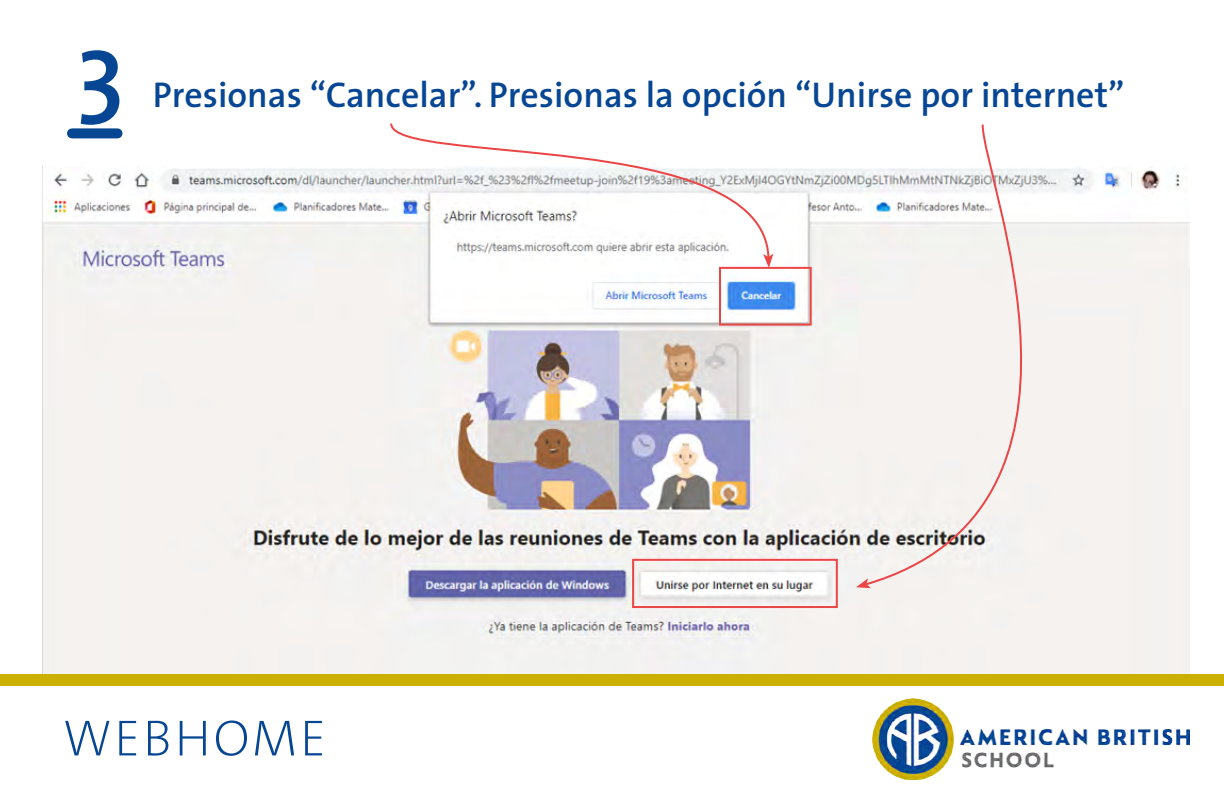
<style>
.page{position:relative;width:1224px;height:792px;background:#fff}
.page>*{position:absolute;margin:0;border:0;box-sizing:border-box;transform-origin:0 0}
.t1{font:600 104.4px "The Sans";color:#074693}
.t2{font:200 51.2px "The Sans";letter-spacing:.05em;color:#074693}
.t3{font:600 36px "The Sans";color:#074693}
</style>
<div class="page">
<div style="left:72px;top:128px;width:46px;height:10px;background:#074693"></div>
<img style="left:42px;top:166px;width:1147px;height:509px">
<svg style="left:864px;top:124px;width:259px;height:463px"></svg>
<svg style="left:856px;top:578px;width:15px;height:10px"></svg>
<svg style="left:389px;top:123px;width:381px;height:136px"></svg>
<svg style="left:763px;top:254px;width:10px;height:13px"></svg>
<div style="left:719px;top:267px;width:93px;height:59px;border:2px solid #eb4545"></div>
<div style="left:632px;top:559px;width:206px;height:49px;border:2px solid #eb4545"></div>
<div style="left:0;top:675px;width:1224px;height:11px;background:#cbaf02"></div>
<img style="left:873px;top:698px;width:316px;height:82px">
<h1 class="t1" style="left:77px;top:-18px;width:50px">3</h1>
<p class="t3" style="left:153px;top:65px;width:973px">Presionas “Cancelar”. Presionas la opción “Unirse por internet”</p>
<h2 class="t2" style="left:63px;top:711px;width:265px">WEBHOME</h2>
</div>
